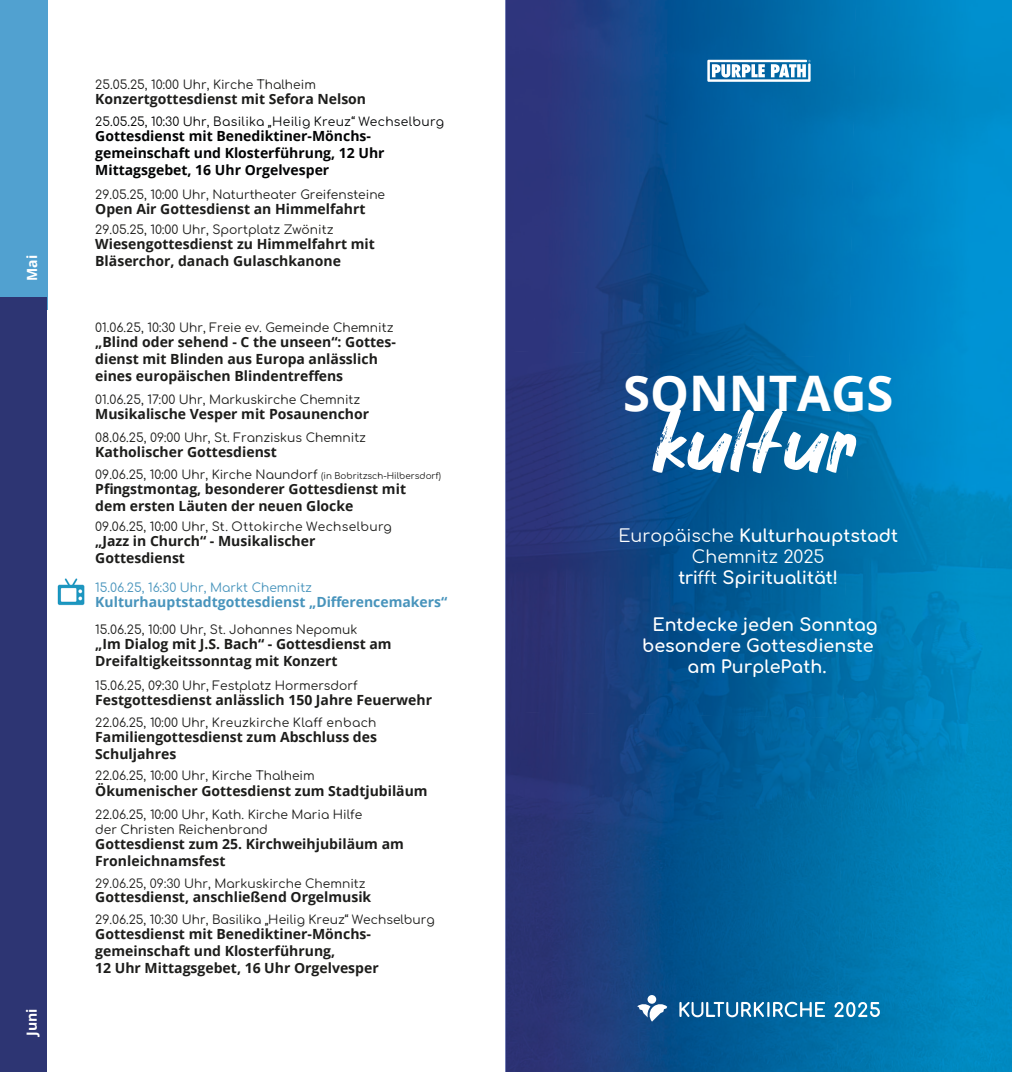
<style>
.page{position:relative;width:1012px;height:1072px;background:#fff}
.page>*{position:absolute;margin:0;border:0;box-sizing:border-box;transform-origin:0 0}
.t1{font:82.25px "Dosen Killer";color:#fff}
.t2{font:700 49px "Open Sans";color:#fff}
.t3{font:17.5px/21px "Comfortaa";color:#fff;text-align:center}
.t4{font:700 14px/17px "Open Sans";color:#1d1d1b}
.t5{font:700 14px/17px "Open Sans";color:#020304}
.t6{font:700 14px "Open Sans";color:#4894bc}
.t7{font:700 14px "Open Sans";color:#1d1d1b}
.t8{font:700 14px "Open Sans";color:#fff}
.t9{font:12.25px/14.9px "Comfortaa";color:#1d1d1b}
.t10{font:12.25px "Comfortaa";letter-spacing:.02em;color:#020304}
.t11{font:12.25px "Comfortaa";letter-spacing:.02em;color:#1d1d1b}
.t12{font:12.25px "Comfortaa";color:#4894bc}
.s1{font-size:8.75px}
</style>
<div class="page">
<hr style="left:505px;top:0;width:1px;height:1071px;background:#717bb4">
<img style="left:506px;top:0;width:337px;height:351px">
<img style="left:843px;top:0;width:169px;height:717px">
<img style="left:506px;top:351px;width:344px;height:366px">
<img style="left:506px;top:711px;width:338px;height:360px">
<img style="left:837px;top:717px;width:175px;height:354px">
<svg style="left:637px;top:1003px;width:30px;height:18px"></svg>
<div style="left:647px;top:995px;width:9px;height:8px;background:#fff;border-radius:50%"></div>
<svg style="left:835px;top:1002px;width:45px;height:15px"></svg>
<svg style="left:679px;top:1001px;width:146px;height:16px"></svg>
<svg style="left:707px;top:60px;width:104px;height:22px"></svg>
<div style="left:0;top:0;width:47px;height:309px;background:#51a1d0"></div>
<div style="left:0;top:298px;width:47px;height:773px;background:#2d3573"></div>
<img style="left:57px;top:578px;width:28px;height:27px">
<p class="t8" style="left:22px;top:281px;width:27px;rotate:-90deg">Mai</p>
<p class="t8" style="left:22px;top:1036px;width:29px;rotate:-90deg">Juni</p>
<p class="t9" style="left:95px;top:76px;width:222px">25.05.25, 10:00 Uhr, Kirche Thalheim</p>
<p class="t4" style="left:95px;top:90px;width:272px">Konzertgottesdienst mit Sefora Nelson</p>
<p class="t10" style="left:95px;top:111px;width:350px">25.05.25, 10:30 Uhr, Basilika „Heilig Kreuz“ Wechselburg</p>
<p class="t5" style="left:95px;top:127px;width:291px">Gottesdienst mit Benediktiner-Mönchs&shy;gemeinschaft und Klosterführung, 12 Uhr<br>Mittagsgebet, 16 Uhr Orgelvesper</p>
<p class="t9" style="left:95px;top:186px;width:291px">29.05.25, 10:00 Uhr, Naturtheater Greifensteine</p>
<p class="t4" style="left:95px;top:200px;width:272px">Open Air Gottesdienst an Himmelfahrt</p>
<p class="t9" style="left:95px;top:221px;width:240px">29.05.25, 10:00 Uhr, Sportplatz Zwönitz</p>
<p class="t4" style="left:95px;top:235px;width:281px">Wiesengottesdienst zu Himmelfahrt mit<br>Bläserchor, danach Gulaschkanone</p>
<p class="t9" style="left:95px;top:319px;width:300px">01.06.25, 10:30 Uhr, Freie ev. Gemeinde Chemnitz</p>
<p class="t4" style="left:95px;top:333px;width:302px">„Blind oder sehend - C the unseen“: Gottes&shy;dienst mit Blinden aus Europa anlässlich eines europäischen Blindentreffens</p>
<p class="t9" style="left:95px;top:391px;width:266px">01.06.25, 17:00 Uhr, Markuskirche Chemnitz</p>
<p class="t4" style="left:95px;top:405px;width:275px">Musikalische Vesper mit Posaunenchor</p>
<p class="t9" style="left:95px;top:429px;width:272px">08.06.25, 09:00 Uhr, St. Franziskus Chemnitz</p>
<p class="t4" style="left:95px;top:443px;width:183px">Katholischer Gottesdienst</p>
<p class="t9" style="left:95px;top:466px;width:347px">09.06.25, 10:00 Uhr, Kirche Naundorf <span class="s1">(in Bobritzsch-Hilbersdorf)</span></p>
<p class="t4" style="left:95px;top:480px;width:312px">Pfingstmontag, besonderer Gottesdienst mit dem ersten Läuten der neuen Glocke</p>
<p class="t9" style="left:95px;top:518px;width:298px">09.06.25, 10:00 Uhr, St. Ottokirche Wechselburg</p>
<p class="t4" style="left:95px;top:532px;width:222px">„Jazz in Church“ - Musikalischer<br>Gottesdienst</p>
<p class="t12" style="left:95px;top:576px;width:218px">15.06.25, 16:30 Uhr, Markt Chemnitz</p>
<p class="t6" style="left:95px;top:592px;width:354px">Kulturhauptstadtgottesdienst „Differencemakers“</p>
<p class="t9" style="left:95px;top:620px;width:264px">15.06.25, 10:00 Uhr, St. Johannes Nepomuk</p>
<p class="t4" style="left:95px;top:634px;width:298px">„Im Dialog mit J.S. Bach“ - Gottesdienst am<br>Dreifaltigkeitssonntag mit Konzert</p>
<p class="t9" style="left:95px;top:676px;width:264px">15.06.25, 09:30 Uhr, Festplatz Hormersdorf</p>
<p class="t4" style="left:95px;top:691px;width:338px">Festgottesdienst anlässlich 150 Jahre Feuerwehr</p>
<p class="t11" style="left:95px;top:711px;width:283px">22.06.25, 10:00 Uhr, Kreuzkirche Klaff enbach</p>
<p class="t4" style="left:95px;top:728px;width:283px">Familiengottesdienst zum Abschluss des<br>Schuljahres</p>
<p class="t9" style="left:95px;top:767px;width:221px">22.06.25, 10:00 Uhr, Kirche Thalheim</p>
<p class="t4" style="left:95px;top:781px;width:334px">Ökumenischer Gottesdienst zum Stadtjubiläum</p>
<p class="t9" style="left:95px;top:805px;width:268px">22.06.25, 10:00 Uhr, Kath. Kirche Maria Hilfe der Christen Reichenbrand</p>
<p class="t4" style="left:95px;top:834px;width:310px">Gottesdienst zum 25. Kirchweihjubiläum am<br>Fronleichnamsfest</p>
<p class="t9" style="left:95px;top:874px;width:272px">29.06.25, 09:30 Uhr, Markuskirche Chemnitz</p>
<p class="t7" style="left:95px;top:887px;width:278px">Gottesdienst, anschließend Orgelmusik</p>
<p class="t9" style="left:95px;top:911px;width:341px">29.06.25, 10:30 Uhr, Basilika „Heilig Kreuz“ Wechselburg</p>
<p class="t4" style="left:95px;top:925px;width:285px">Gottesdienst mit Benediktiner-Mönchs&shy;gemeinschaft und Klosterführung,<br>12 Uhr Mittagsgebet, 16 Uhr Orgelvesper</p>
<h2 class="t2" style="left:623px;top:359px;width:272px">SONNTAGS</h2>
<h1 class="t1" style="left:657px;top:393px;width:204px">kultur</h1>
<p class="t3" style="left:618px;top:522px;width:281px">Europäische Kulturhauptstadt<br>Chemnitz 2025<br>trifft Spiritualität!</p>
<p class="t3" style="left:642px;top:612px;width:237px">Entdecke jeden Sonntag besondere Gottesdienste am PurplePath.</p>
</div>
